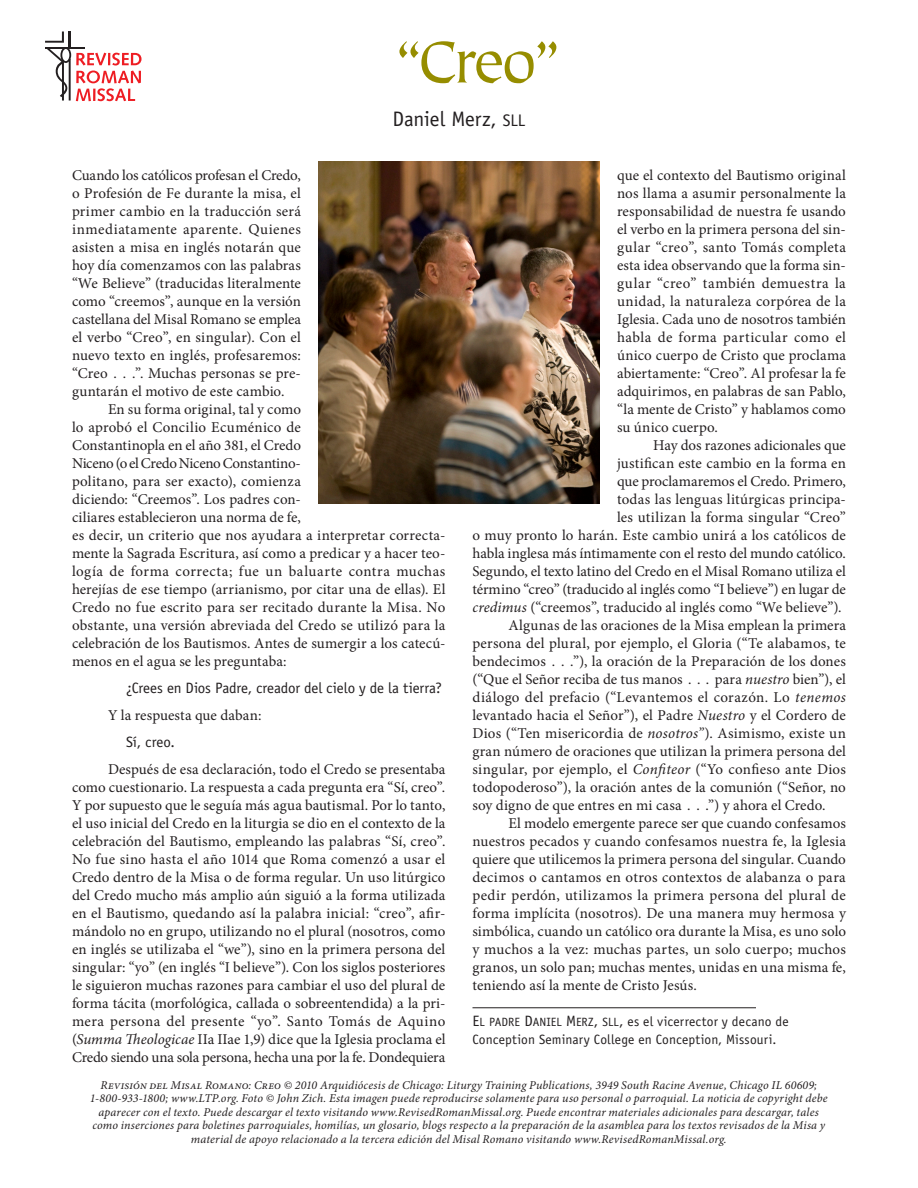
<style>
.page{position:relative;width:918px;height:1188px;background:#fff}
.page>*{position:absolute;margin:0;border:0;box-sizing:border-box;transform-origin:0 0}
.sect1__reproducible{font:66px "Tiepolo Std";color:#968d00}
.author{font:21px "Officina Sans Std";letter-spacing:-.005em;color:#231f20}
.para{font:15px/18px "Minion Pro";letter-spacing:.005em;color:#231f20;text-align:justify}
.extract{font:15px "Officina Sans Std";letter-spacing:-.005em;color:#231f20}
.authorbio{font:13.5px/18px "Officina Sans Std";letter-spacing:.01em;color:#231f20}
.copyright__reproduc{font:italic 12px/13.5px "Minion Pro";letter-spacing:.015em;color:#231f20;text-align:center}
.s1{font-family:"Officina Sans Std Book SC800";font-size:16.8px}
.s2{font-style:italic}
.s3{font-family:"Officina Sans Std Book SC800";font-size:15px}
.s4{font-family:"Officina Sans Std Book SC800";font-size:12px}
</style>
<div class="page">
<svg style="left:45px;top:32px;width:97px;height:69px"></svg>
<img style="left:319px;top:162px;width:280px;height:342px">
<hr style="left:472px;top:1008px;width:284px;height:1px;background:#231f20">
<p class="sect1__reproducible" style="left:393px;top:26px;width:169px">“Creo”</p>
<p class="author" style="left:393px;top:107px;width:134px">Daniel Merz, <span class="s1">SLL</span></p>
<p class="para" style="left:72px;top:166px;width:231px">Cuando los católicos profesan el Credo, o Profesión de Fe durante la misa, el primer cambio en la traducción será inmediatamente aparente. Quienes asisten a misa en inglés notarán que hoy día comenzamos con las palabras “We Believe” (traducidas literalmente como “creemos”, aunque en la versión castellana del Misal Romano se emplea el verbo “Creo”, en singular). Con el nuevo texto en inglés, profesaremos: “Creo . . .”. Muchas personas se pre&shy;guntarán el motivo de este cambio.</p>
<p class="para" style="left:72px;top:400px;width:375px;text-align:left;text-indent:36px">En su forma original, tal y como<br>lo aprobó el Concilio Ecuménico de<br>Constantinopla en el año 381, el Credo<br>Niceno (o el Credo Niceno Constantino-<br>politano, para ser exacto), comienza<br>diciendo: “Creemos”. Los padres con-<br>ciliares establecieron una norma de fe,<br>es decir, un criterio que nos ayudara a interpretar correcta&shy;mente la Sagrada Escritura, así como a predicar y a hacer teo&shy;logía de forma correcta; fue un baluarte contra muchas herejías de ese tiempo (arrianismo, por citar una de ellas). El Credo no fue escrito para ser recitado durante la Misa. No obstante, una versión abreviada del Credo se utilizó para la celebración de los Bautismos. Antes de sumergir a los catecú&shy;menos en el agua se les preguntaba:</p>
<p class="extract" style="left:126px;top:679px;width:318px">¿Crees en Dios Padre, creador del cielo y de la tierra?</p>
<p class="para" style="left:108px;top:706px;width:155px">Y la respuesta que daban:</p>
<p class="extract" style="left:126px;top:733px;width:51px">Sí, creo.</p>
<p class="para" style="left:72px;top:760px;width:375px;text-indent:36px">Después de esa declaración, todo el Credo se presentaba como cuestionario. La respuesta a cada pregunta era “Sí, creo”.<br>Y por supuesto que le seguía más agua bautismal. Por lo tanto, el uso inicial del Credo en la liturgia se dio en el contexto de la celebración del Bautismo, empleando las palabras “Sí, creo”.<br>No fue sino hasta el año 1014 que Roma comenzó a usar el Credo dentro de la Misa o de forma regular. Un uso litúrgico del Credo mucho más amplio aún siguió a la forma utilizada en el Bautismo, quedando así la palabra inicial: “creo”, afir&shy;mándolo no en grupo, utilizando no el plural (nosotros, como en inglés se utilizaba el “we”), sino en la primera persona del singular: “yo” (en inglés “I believe”). Con los siglos posteriores le siguieron muchas razones para cambiar el uso del plural de forma tácita (morfológica, callada o sobreentendida) a la pri&shy;mera persona del presente “yo”. Santo Tomás de Aquino (<span class="s2">Summa Theologicae</span> IIa IIae 1,9) dice que la Iglesia proclama el Credo siendo una sola persona, hecha una por la fe. Dondequiera</p>
<p class="para" style="left:617px;top:166px;width:230px">que el contexto del Bautismo original nos llama a asumir personalmente la responsabilidad de nuestra fe usando el verbo en la primera persona del sin&shy;gular “creo”, santo Tomás completa esta idea observando que la forma sin&shy;gular “creo” también demuestra la unidad, la naturaleza corpórea de la Iglesia. Cada uno de nosotros también habla de forma particular como el único cuerpo de Cristo que proclama abiertamente: “Creo”. Al profesar la fe adquirimos, en palabras de san Pablo, “la mente de Cristo” y hablamos como su único cuerpo.</p>
<p class="para" style="left:472px;top:436px;width:375px;text-align:right">Hay dos razones adicionales que<br>justifican este cambio en la forma en<br>que proclamaremos el Credo. Primero,<br>todas las lenguas litúrgicas principa-<br>les utilizan la forma singular “Creo”<br>o muy pronto lo harán. Este cambio unirá a los católicos de habla inglesa más íntimamente con el resto del mundo católico.<br>Segundo, el texto latino del Credo en el Misal Romano utiliza el término “creo” (traducido al inglés como “I believe”) en lugar de <span class="s2">credimus</span> (“creemos”, traducido al inglés como “We believe”).</p>
<p class="para" style="left:472px;top:616px;width:375px;text-indent:36px">Algunas de las oraciones de la Misa emplean la primera persona del plural, por ejemplo, el Gloria (“Te alabamos, te bendecimos . . .”), la oración de la Preparación de los dones (“Que el Señor reciba de tus manos . . . para <span class="s2">nuestro</span> bien”), el diálogo del prefacio (“Levantemos el corazón. Lo <span class="s2">tenemos </span>levantado hacia el Señor”), el Padre <span class="s2">Nuestro</span> y el Cordero de Dios (“Ten misericordia de <span class="s2">nosotros”</span>). Asimismo, existe un gran número de oraciones que utilizan la primera persona del singular, por ejemplo, el <span class="s2">Confiteor</span> (“Yo confieso ante Dios todopoderoso”), la oración antes de la comunión (“Señor, no soy digno de que entres en mi casa . . .”) y ahora el Credo.</p>
<p class="para" style="left:472px;top:814px;width:375px;text-indent:36px">El modelo emergente parece ser que cuando confesamos nuestros pecados y cuando confesamos nuestra fe, la Iglesia quiere que utilicemos la primera persona del singular. Cuando decimos o cantamos en otros contextos de alabanza o para pedir perdón, utilizamos la primera persona del plural de forma implícita (nosotros). De una manera muy hermosa y simbólica, cuando un católico ora durante la Misa, es uno solo y muchos a la vez: muchas partes, un solo cuerpo; muchos granos, un solo pan; muchas mentes, unidas en una misma fe, teniendo así la mente de Cristo Jesús.</p>
<p class="authorbio" style="left:472px;top:1012px;width:318px"><span class="s3">E</span><span class="s4">L PADRE</span> <span class="s3">D</span><span class="s4">ANIEL</span> <span class="s3">M</span><span class="s4">ERZ</span><span class="s3">,</span> <span class="s4">SLL</span><span class="s3">,</span> es el vicerrector y decano de<br>Conception Seminary College en Conception, Missouri.</p>
<p class="copyright__reproduc" style="left:90px;top:1078px;width:739px">Revisión del Misal Romano: Creo © 2010 Arquidiócesis de Chicago: Liturgy Training Publications, 3949 South Racine Avenue, Chicago IL 60609; 1-800-933-1800; www.LTP.org. Foto © John Zich. Esta imagen puede reproducirse solamente para uso personal o parroquial. La noticia de copyright debe aparecer con el texto. Puede descargar el texto visitando www.RevisedRomanMissal.org. Puede encontrar materiales adicionales para descargar, tales como inserciones para boletines parroquiales, homilías, un glosario, blogs respecto a la preparación de la asamblea para los textos revisados de la Misa y material de apoyo relacionado a la tercera edición del Misal Romano visitando www.RevisedRomanMissal.org.</p>
</div>
